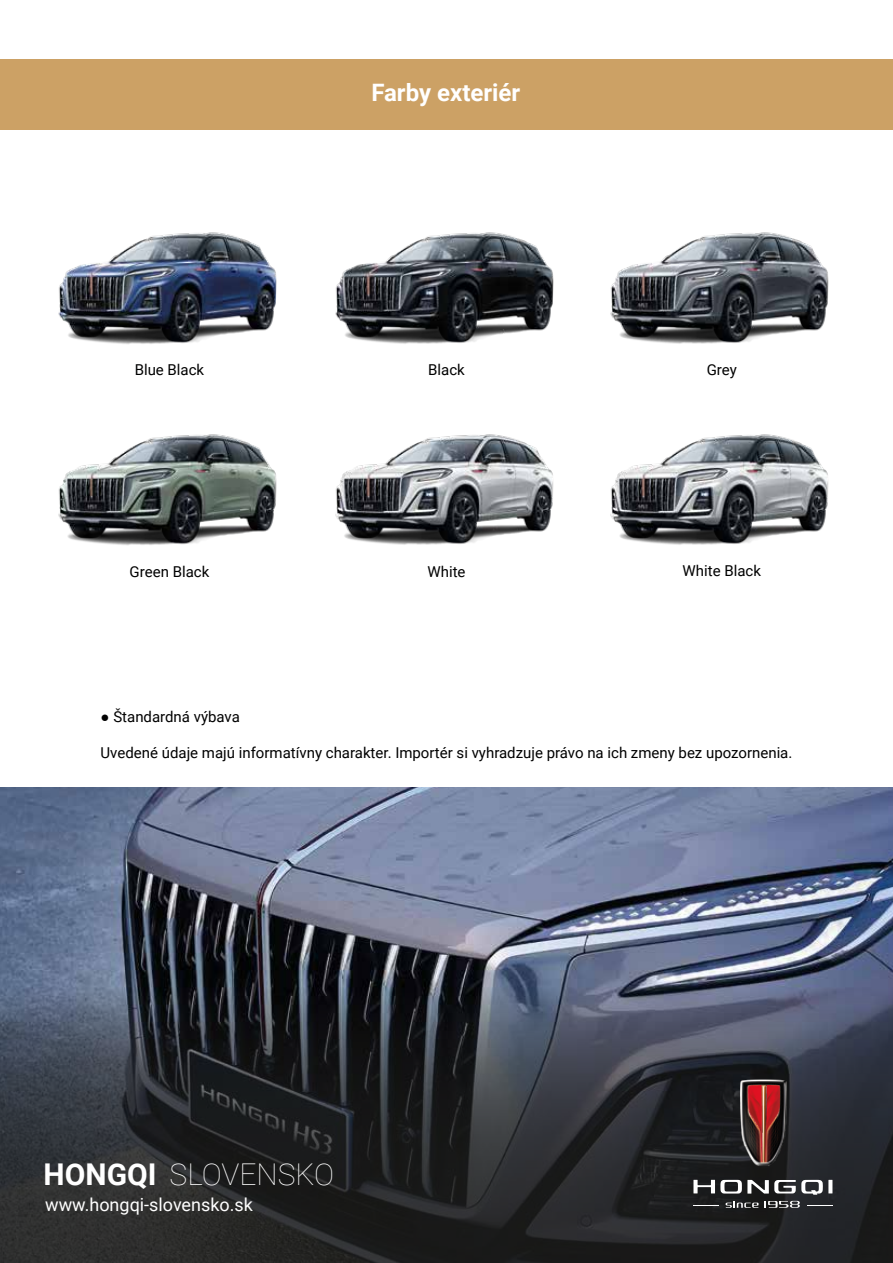
<style>
.page{position:relative;width:893px;height:1263px;background:#fff}
.page>*{position:absolute;margin:0;border:0;box-sizing:border-box;transform-origin:0 0}
.t1{font:100 30px "Roboto";color:#fff}
.t2{font:700 24px "Roboto";color:#fff}
.t3{font:18px "Roboto";color:#fff}
.t4{font:15px "Roboto";color:#010101}
.t5{font:15px "Roboto";color:#000101}
.s1{font-family:"Arial"}
.s2{font-weight:700}
</style>
<div class="page">
<img style="left:0;top:788px;width:893px;height:198px">
<div style="left:0;top:60px;width:893px;height:70px;background:#cca165"></div>
<svg style="left:0;top:986px;width:893px;height:277px;background:#2d3036"></svg>
<svg style="left:693px;top:1180px;width:139px;height:15px"></svg>
<svg style="left:725px;top:1201px;width:33px;height:7px"></svg>
<svg style="left:764px;top:1201px;width:36px;height:7px"></svg>
<svg style="left:693px;top:1205px;width:26px;height:1px"></svg>
<svg style="left:807px;top:1205px;width:25px;height:1px"></svg>
<img style="left:741px;top:1077px;width:46px;height:91px">
<img style="left:749px;top:1085px;width:30px;height:75px">
<img style="left:335px;top:232px;width:219px;height:112px">
<img style="left:58px;top:232px;width:219px;height:112px">
<img style="left:610px;top:232px;width:219px;height:112px">
<img style="left:58px;top:434px;width:219px;height:112px">
<img style="left:335px;top:434px;width:219px;height:111px">
<img style="left:610px;top:434px;width:219px;height:111px">
<p class="t5" style="left:135px;top:359px;width:71px">Blue Black</p>
<h2 class="t2" style="left:371px;top:76px;width:150px">Farby exteriér</h2>
<p class="t5" style="left:428px;top:359px;width:38px">Black</p>
<p class="t5" style="left:707px;top:359px;width:32px">Grey</p>
<p class="t5" style="left:130px;top:561px;width:81px">Green Black</p>
<p class="t5" style="left:427px;top:561px;width:40px">White</p>
<p class="t5" style="left:682px;top:561px;width:80px">White Black</p>
<p class="t4" style="left:101px;top:706px;width:141px"><span class="s1">●</span> Štandardná výbava</p>
<p class="t4" style="left:101px;top:742px;width:693px">Uvedené údaje majú informatívny charakter. Importér si vyhradzuje právo na ich zmeny bez upozornenia.</p>
<h1 class="t1" style="left:44px;top:1154px;width:292px"><span class="s2">HONGQI</span> SLOVENSKO</h1>
<p class="t3" style="left:45px;top:1191px;width:209px">www.hongqi-slovensko.sk</p>
</div>
